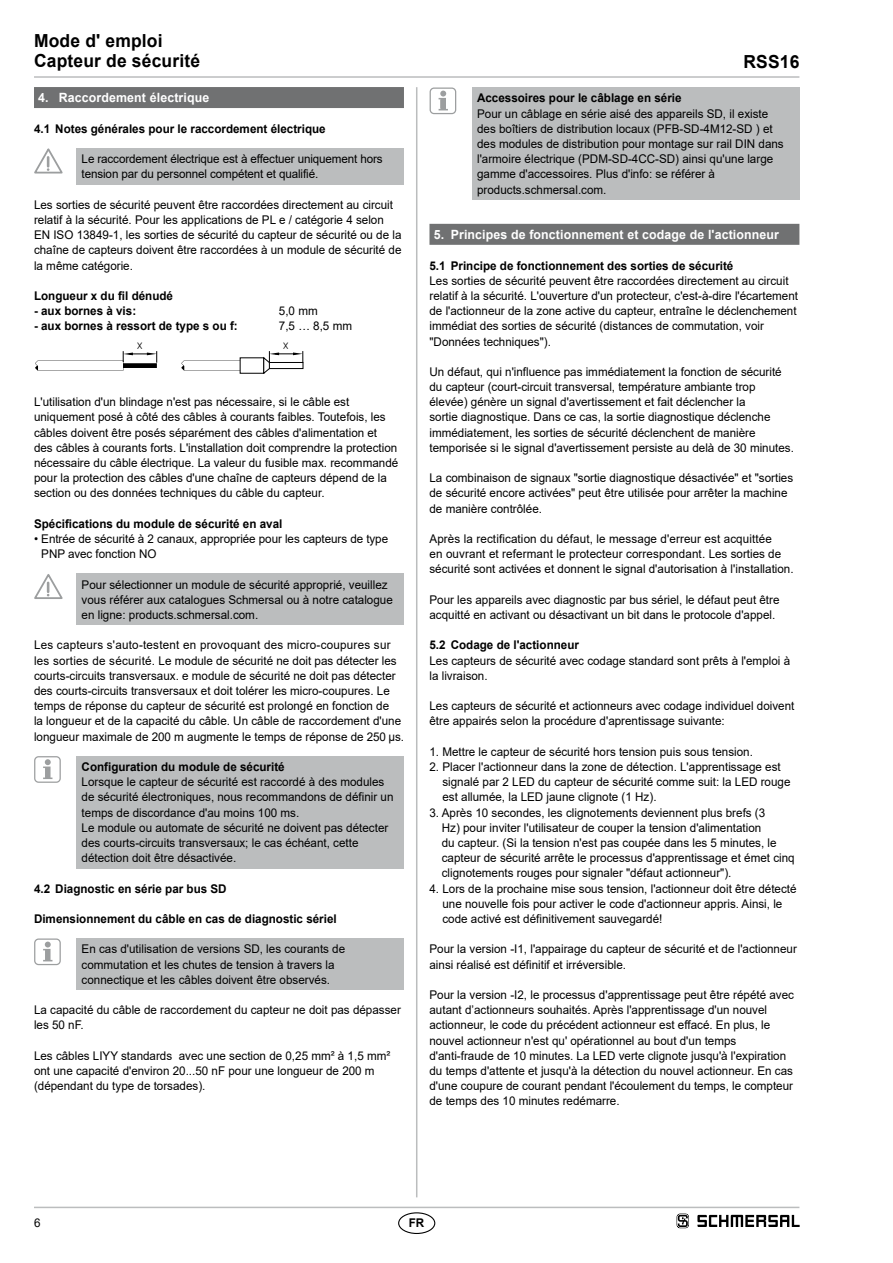
<style>
.page{position:relative;width:893px;height:1263px;background:#fff}
.page>*{position:absolute;margin:0;border:0;box-sizing:border-box;transform-origin:0 0}
.t1{font:700 18px/20.2px "Arial";letter-spacing:.01em;color:#000}
.t2{font:14.85px "Isonorm 3098";color:#000}
.t3{font:700 12.75px "Arial";letter-spacing:.01em;color:#fff}
.t4{font:12px/15.1px "Arial";color:#000}
.t5{font:700 12px "Arial";color:#000}
</style>
<div class="page">
<hr style="left:34px;top:1207px;width:765px;height:1px;background:#bbbdbe">
<hr style="left:34px;top:76px;width:765px;height:2px;background:#bbbdbe">
<hr style="left:416px;top:87px;width:1px;height:1110px;background:#bbbdbe">
<div style="left:398px;top:1212px;width:37px;height:22px;border:1px solid #000;border-radius:50%"></div>
<div style="left:34px;top:87px;width:370px;height:21px;background:#707172"></div>
<div style="left:77px;top:148px;width:327px;height:36px;background:#bbbdbe"></div>
<svg style="left:34px;top:148px;width:29px;height:26px"></svg>
<svg style="left:35px;top:351px;width:122px;height:20px"></svg>
<svg style="left:181px;top:351px;width:123px;height:22px"></svg>
<div style="left:77px;top:574px;width:327px;height:51px;background:#bbbdbe"></div>
<svg style="left:34px;top:574px;width:29px;height:25px"></svg>
<div style="left:77px;top:756px;width:327px;height:112px;background:#bbbdbe"></div>
<svg style="left:43px;top:759px;width:9px;height:20px"></svg>
<div style="left:34px;top:756px;width:27px;height:27px;border:1px solid #9c9e9f;border-radius:4px"></div>
<div style="left:77px;top:938px;width:327px;height:52px;background:#bbbdbe"></div>
<svg style="left:43px;top:941px;width:9px;height:20px"></svg>
<div style="left:34px;top:938px;width:27px;height:27px;border:1px solid #9c9e9f;border-radius:4px"></div>
<div style="left:429px;top:224px;width:370px;height:21px;background:#707172"></div>
<div style="left:472px;top:87px;width:327px;height:112px;background:#bbbdbe"></div>
<svg style="left:439px;top:91px;width:9px;height:19px"></svg>
<div style="left:430px;top:87px;width:26px;height:27px;border:1px solid #9c9e9f;border-radius:4px"></div>
<svg style="left:677px;top:1213px;width:12px;height:15px"></svg>
<svg style="left:697px;top:1215px;width:102px;height:12px"></svg>
<h1 class="t1" style="left:34px;top:31px;width:168px">Mode d' emploi<br>Capteur de sécurité</h1>
<p class="t3" style="left:38px;top:89px;width:173px">4. Raccordement électrique</p>
<p class="t5" style="left:34px;top:120px;width:293px">4.1 Notes générales pour le raccordement électrique</p>
<p class="t4" style="left:82px;top:151px;width:303px">Le raccordement électrique est à effectuer uniquement hors tension par du personnel compétent et qualifié.</p>
<p class="t4" style="left:34px;top:197px;width:369px">Les sorties de sécurité peuvent être raccordées directement au circuit relatif à la sécurité. Pour les applications de PL e / catégorie 4 selon EN ISO 13849-1, les sorties de sécurité du capteur de sécurité ou de la chaîne de capteurs doivent être raccordées à un module de sécurité de la même catégorie.</p>
<p class="t5" style="left:34px;top:287px;width:141px">Longueur x du fil dénudé</p>
<p class="t5" style="left:34px;top:302px;width:104px">- aux bornes à vis:</p>
<p class="t5" style="left:34px;top:318px;width:205px">- aux bornes à ressort de type s ou f:</p>
<p class="t4" style="left:279px;top:303px;width:75px">5,0 mm<br>7,5 … 8,5 mm</p>
<p class="t2" style="left:137px;top:335px;width:7px">X</p>
<p class="t2" style="left:284px;top:335px;width:7px">X</p>
<p class="t4" style="left:34px;top:394px;width:366px">L'utilisation d'un blindage n'est pas nécessaire, si le câble est uniquement posé à côté des câbles à courants faibles. Toutefois, les câbles doivent être posés séparément des câbles d'alimentation et des câbles à courants forts. L'installation doit comprendre la protection nécessaire du câble électrique. La valeur du fusible max. recommandé pour la protection des câbles d'une chaîne de capteurs dépend de la section ou des données techniques du câble du capteur.</p>
<p class="t5" style="left:34px;top:515px;width:250px">Spécifications du module de sécurité en aval</p>
<p class="t4" style="left:41px;top:531px;width:348px;text-indent:-7px">• Entrée de sécurité à 2 canaux, appropriée pour les capteurs de type<br>PNP avec fonction NO</p>
<p class="t4" style="left:82px;top:577px;width:313px">Pour sélectionner un module de sécurité approprié, veuillez vous référer aux catalogues Schmersal ou à notre catalogue en ligne: products.schmersal.com.</p>
<p class="t4" style="left:34px;top:638px;width:371px">Les capteurs s'auto-testent en provoquant des micro-coupures sur les sorties de sécurité. Le module de sécurité ne doit pas détecter les courts-circuits transversaux. e module de sécurité ne doit pas détecter des courts-circuits transversaux et doit tolérer les micro-coupures. Le temps de réponse du capteur de sécurité est prolongé en fonction de<br>la longueur et de la capacité du câble. Un câble de raccordement d'une longueur maximale de 200 m augmente le temps de réponse de 250 µs.</p>
<p class="t5" style="left:82px;top:758px;width:205px">Configuration du module de sécurité</p>
<p class="t4" style="left:82px;top:774px;width:313px">Lorsque le capteur de sécurité est raccordé à des modules de sécurité électroniques, nous recommandons de définir un temps de discordance d'au moins 100 ms.<br>Le module ou automate de sécurité ne doivent pas détecter des courts-circuits transversaux; le cas échéant, cette détection doit être désactivée.</p>
<p class="t5" style="left:34px;top:880px;width:194px">4.2 Diagnostic en série par bus SD</p>
<p class="t5" style="left:34px;top:910px;width:304px">Dimensionnement du câble en cas de diagnostic sériel</p>
<p class="t4" style="left:82px;top:941px;width:265px">En cas d'utilisation de versions SD, les courants de commutation et les chutes de tension à travers la connectique et les câbles doivent être observés.</p>
<p class="t4" style="left:34px;top:1002px;width:368px">La capacité du câble de raccordement du capteur ne doit pas dépasser les 50 nF.</p>
<p class="t4" style="left:34px;top:1048px;width:358px">Les câbles LIYY standards avec une section de 0,25 mm² à 1,5 mm² ont une capacité d'environ 20...50 nF pour une longueur de 200 m (dépendant du type de torsades).</p>
<h1 class="t1" style="left:743px;top:52px;width:58px">RSS16</h1>
<p class="t5" style="left:477px;top:90px;width:206px">Accessoires pour le câblage en série</p>
<p class="t4" style="left:477px;top:106px;width:308px">Pour un câblage en série aisé des appareils SD, il existe des boîtiers de distribution locaux (PFB-SD-4M12-SD ) et des modules de distribution pour montage sur rail DIN dans l'armoire électrique (PDM-SD-4CC-SD) ainsi qu'une large gamme d'accessoires. Plus d'info: se référer à products.schmersal.com.</p>
<p class="t3" style="left:434px;top:226px;width:347px">5. Principes de fonctionnement et codage de l'actionneur</p>
<p class="t5" style="left:429px;top:257px;width:305px">5.1 Principe de fonctionnement des sorties de sécurité</p>
<p class="t4" style="left:429px;top:273px;width:370px">Les sorties de sécurité peuvent être raccordées directement au circuit relatif à la sécurité. L'ouverture d'un protecteur, c'est-à-dire l'écartement de l'actionneur de la zone active du capteur, entraîne le déclenchement immédiat des sorties de sécurité (distances de commutation, voir "Données techniques").</p>
<p class="t4" style="left:429px;top:364px;width:366px">Un défaut, qui n'influence pas immédiatement la fonction de sécurité du capteur (court-circuit transversal, température ambiante trop élevée) génère un signal d'avertissement et fait déclencher la<br>sortie diagnostique. Dans ce cas, la sortie diagnostique déclenche immédiatement, les sorties de sécurité déclenchent de manière temporisée si le signal d'avertissement persiste au delà de 30 minutes.</p>
<p class="t4" style="left:429px;top:470px;width:365px">La combinaison de signaux "sortie diagnostique désactivée" et "sorties de sécurité encore activées" peut être utilisée pour arrêter la machine de manière contrôlée.</p>
<p class="t4" style="left:429px;top:531px;width:366px">Après la rectification du défaut, le message d'erreur est acquittée<br>en ouvrant et refermant le protecteur correspondant. Les sorties de sécurité sont activées et donnent le signal d'autorisation à l'installation.</p>
<p class="t4" style="left:429px;top:592px;width:352px">Pour les appareils avec diagnostic par bus sériel, le défaut peut être acquitté en activant ou désactivant un bit dans le protocole d'appel.</p>
<p class="t5" style="left:429px;top:637px;width:151px">5.2 Codage de l'actionneur</p>
<p class="t4" style="left:429px;top:653px;width:362px">Les capteurs de sécurité avec codage standard sont prêts à l'emploi à la livraison.</p>
<p class="t4" style="left:429px;top:698px;width:366px">Les capteurs de sécurité et actionneurs avec codage individuel doivent être appairés selon la procédure d'aprentissage suivante:</p>
<p class="t4" style="left:429px;top:744px;width:325px">1. Mettre le capteur de sécurité hors tension puis sous tension.</p>
<p class="t4" style="left:442px;top:759px;width:350px;text-indent:-13px">2. Placer l'actionneur dans la zone de détection. L'apprentissage est signalé par 2 LED du capteur de sécurité comme suit: la LED rouge est allumée, la LED jaune clignote (1 Hz).</p>
<p class="t4" style="left:442px;top:805px;width:354px;text-indent:-12px">3. Après 10 secondes, les clignotements deviennent plus brefs (3<br>Hz) pour inviter l'utilisateur de couper la tension d'alimentation<br>du capteur. (Si la tension n'est pas coupée dans les 5 minutes, le capteur de sécurité arrête le processus d'apprentissage et émet cinq clignotements rouges pour signaler "défaut actionneur").</p>
<p class="t4" style="left:442px;top:881px;width:356px;text-indent:-13px">4. Lors de la prochaine mise sous tension, l'actionneur doit être détecté une nouvelle fois pour activer le code d'actionneur appris. Ainsi, le code activé est définitivement sauvegardé!</p>
<p class="t4" style="left:429px;top:941px;width:369px">Pour la version -I1, l'appairage du capteur de sécurité et de l'actionneur ainsi réalisé est définitif et irréversible.</p>
<p class="t4" style="left:429px;top:987px;width:366px">Pour la version -I2, le processus d'apprentissage peut être répété avec autant d’actionneurs souhaités. Après l'apprentissage d'un nouvel actionneur, le code du précédent actionneur est effacé. En plus, le nouvel actionneur n'est qu' opérationnel au bout d'un temps d'anti-fraude de 10 minutes. La LED verte clignote jusqu'à l'expiration du temps d'attente et jusqu'à la détection du nouvel actionneur. En cas d'une coupure de courant pendant l'écoulement du temps, le compteur de temps des 10 minutes redémarre.</p>
<p class="t4" style="left:34px;top:1215px;width:8px">6</p>
<p class="t5" style="left:409px;top:1214px;width:17px">FR</p>
</div>
